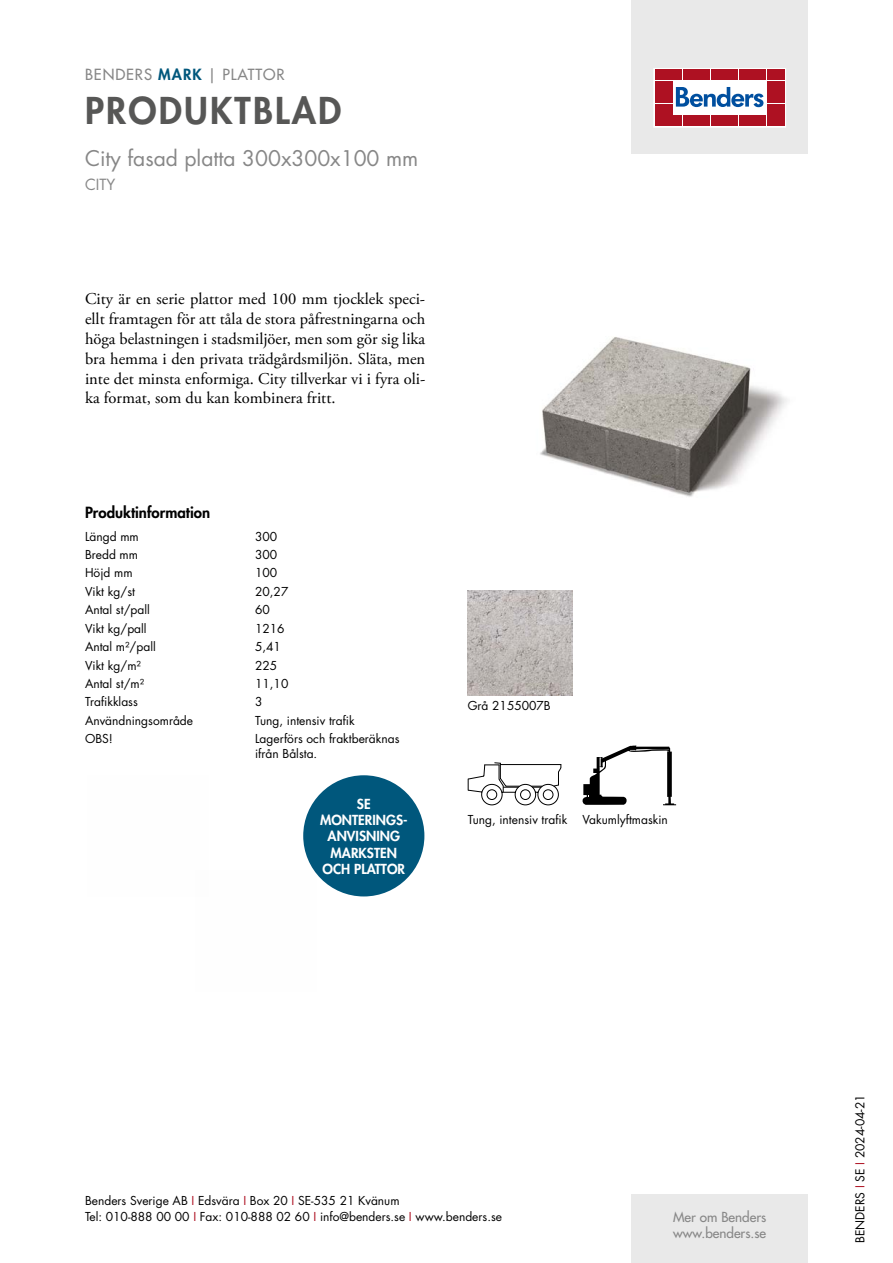
<style>
.page{position:relative;width:893px;height:1263px;background:#fff}
.page>*{position:absolute;margin:0;border:0;box-sizing:border-box;transform-origin:0 0}
.t1{font:800 36px "Futura Std";letter-spacing:.06em;color:#575756}
.t2{font:21px "Futura Std";color:#878787}
.t3{font:16.5px/19.8px "Adobe Garamond Pro";color:#000;text-align:justify}
.t4{font:500 15px "Futura Std";letter-spacing:.06em;color:#878787}
.t5{font:800 15px "Futura Std";color:#000}
.t6{font:15px "Futura Std";color:#878787}
.t7{font:800 13.5px/16.2px "Futura Std";color:#fff;text-align:center}
.t8{font:500 13.5px/16.2px "Futura Std";color:#878787}
.t9{font:12px/16.5px "Futura Std";color:#000}
.s1{font-weight:800;color:#00577c}
.s2{color:#ae1122}
</style>
<div class="page">
<div style="left:631px;top:0;width:177px;height:153px;background:#e9e9e9"></div>
<div style="left:631px;top:1195px;width:177px;height:68px;background:#e9e9e9"></div>
<svg style="left:656px;top:70px;width:128px;height:55px;background:#ebc5ca"></svg>
<div style="left:654px;top:68px;width:132px;height:59px;border:1px solid #fff"></div>
<div style="left:655px;top:70px;width:8px;height:10px;background:#ae1122"></div>
<div style="left:664px;top:70px;width:8px;height:10px;background:#ae1122"></div>
<div style="left:655px;top:81px;width:8px;height:10px;background:#ae1122"></div>
<div style="left:664px;top:81px;width:8px;height:10px;background:#ae1122"></div>
<div style="left:655px;top:93px;width:8px;height:10px;background:#ae1122"></div>
<div style="left:664px;top:93px;width:8px;height:10px;background:#ae1122"></div>
<div style="left:655px;top:104px;width:8px;height:11px;background:#ae1122"></div>
<div style="left:664px;top:104px;width:8px;height:11px;background:#ae1122"></div>
<div style="left:655px;top:116px;width:8px;height:10px;background:#ae1122"></div>
<div style="left:664px;top:116px;width:8px;height:10px;background:#ae1122"></div>
<div style="left:674px;top:70px;width:8px;height:10px;background:#ae1122"></div>
<div style="left:683px;top:70px;width:8px;height:10px;background:#ae1122"></div>
<div style="left:692px;top:70px;width:8px;height:10px;background:#ae1122"></div>
<div style="left:702px;top:70px;width:8px;height:10px;background:#ae1122"></div>
<div style="left:711px;top:70px;width:8px;height:10px;background:#ae1122"></div>
<div style="left:720px;top:70px;width:8px;height:10px;background:#ae1122"></div>
<div style="left:730px;top:70px;width:8px;height:10px;background:#ae1122"></div>
<div style="left:739px;top:70px;width:8px;height:10px;background:#ae1122"></div>
<div style="left:748px;top:70px;width:8px;height:10px;background:#ae1122"></div>
<div style="left:758px;top:70px;width:8px;height:10px;background:#ae1122"></div>
<div style="left:674px;top:116px;width:8px;height:10px;background:#ae1122"></div>
<div style="left:683px;top:116px;width:8px;height:10px;background:#ae1122"></div>
<div style="left:692px;top:116px;width:8px;height:10px;background:#ae1122"></div>
<div style="left:702px;top:116px;width:8px;height:10px;background:#ae1122"></div>
<div style="left:711px;top:116px;width:8px;height:10px;background:#ae1122"></div>
<div style="left:720px;top:116px;width:8px;height:10px;background:#ae1122"></div>
<div style="left:730px;top:116px;width:8px;height:10px;background:#ae1122"></div>
<div style="left:739px;top:116px;width:8px;height:10px;background:#ae1122"></div>
<div style="left:748px;top:116px;width:8px;height:10px;background:#ae1122"></div>
<div style="left:758px;top:116px;width:8px;height:10px;background:#ae1122"></div>
<div style="left:767px;top:70px;width:8px;height:10px;background:#ae1122"></div>
<div style="left:776px;top:70px;width:8px;height:10px;background:#ae1122"></div>
<div style="left:767px;top:81px;width:8px;height:10px;background:#ae1122"></div>
<div style="left:776px;top:81px;width:8px;height:10px;background:#ae1122"></div>
<div style="left:767px;top:93px;width:8px;height:10px;background:#ae1122"></div>
<div style="left:776px;top:93px;width:8px;height:10px;background:#ae1122"></div>
<div style="left:767px;top:104px;width:8px;height:11px;background:#ae1122"></div>
<div style="left:776px;top:104px;width:8px;height:11px;background:#ae1122"></div>
<div style="left:767px;top:116px;width:8px;height:10px;background:#ae1122"></div>
<div style="left:776px;top:116px;width:8px;height:10px;background:#ae1122"></div>
<svg style="left:676px;top:87px;width:87px;height:20px;background:#89add2"></svg>
<div style="left:303px;top:775px;width:121px;height:121px;background:#00577c;border-radius:50%"></div>
<img style="left:540px;top:337px;width:247px;height:160px">
<img style="left:468px;top:590px;width:105px;height:105px">
<svg style="left:468px;top:762px;width:93px;height:43px"></svg>
<svg style="left:583px;top:745px;width:93px;height:60px"></svg>
<p class="t4" style="left:85px;top:65px;width:201px">BENDERS <span class="s1">MARK</span> | PLATTOR</p>
<h1 class="t1" style="left:85px;top:87px;width:258px">PRODUKTBLAD</h1>
<h2 class="t2" style="left:85px;top:144px;width:335px">City fasad platta 300x300x100 mm</h2>
<p class="t6" style="left:85px;top:175px;width:32px">CITY</p>
<p class="t3" style="left:85px;top:290px;width:342px">City är en serie plattor med 100 mm tjocklek speci&shy;ellt framtagen för att tåla de stora påfrestningarna och höga belastningen i stadsmiljöer, men som gör sig lika bra hemma i den privata trädgårdsmiljön. Släta, men inte det minsta enformiga. City tillverkar vi i fyra oli&shy;ka format, som du kan kombinera fritt.</p>
<p class="t5" style="left:85px;top:503px;width:127px">Produktinformation</p>
<p class="t9" style="left:85px;top:528px;width:55px">Längd mm</p>
<p class="t9" style="left:255px;top:528px;width:24px">300</p>
<p class="t9" style="left:85px;top:546px;width:55px">Bredd mm</p>
<p class="t9" style="left:255px;top:546px;width:24px">300</p>
<p class="t9" style="left:85px;top:565px;width:49px">Höjd mm</p>
<p class="t9" style="left:255px;top:565px;width:24px">100</p>
<p class="t9" style="left:85px;top:583px;width:51px">Vikt kg/st</p>
<p class="t9" style="left:255px;top:583px;width:35px">20,27</p>
<p class="t9" style="left:85px;top:602px;width:66px">Antal st/pall</p>
<p class="t9" style="left:255px;top:602px;width:16px">60</p>
<p class="t9" style="left:85px;top:620px;width:63px">Vikt kg/pall</p>
<p class="t9" style="left:255px;top:620px;width:31px">1216</p>
<p class="t9" style="left:85px;top:639px;width:72px">Antal m²/pall</p>
<p class="t9" style="left:255px;top:639px;width:27px">5,41</p>
<p class="t9" style="left:85px;top:657px;width:57px">Vikt kg/m²</p>
<p class="t9" style="left:255px;top:657px;width:24px">225</p>
<p class="t9" style="left:85px;top:675px;width:61px">Antal st/m²</p>
<p class="t9" style="left:255px;top:675px;width:35px">11,10</p>
<p class="t9" style="left:85px;top:694px;width:54px">Trafikklass</p>
<p class="t9" style="left:255px;top:694px;width:9px">3</p>
<p class="t9" style="left:85px;top:712px;width:110px">Användningsområde</p>
<p class="t9" style="left:255px;top:712px;width:101px">Tung, intensiv trafik</p>
<p class="t9" style="left:85px;top:731px;width:29px">OBS!</p>
<p class="t9" style="left:255px;top:732px;width:146px;line-height:14.4px">Lagerförs och fraktberäknas ifrån Bålsta.</p>
<p class="t7" style="left:320px;top:796px;width:89px">SE<br>MONTERINGS-<br>ANVISNING<br>MARKSTEN<br>OCH PLATTOR</p>
<p class="t9" style="left:468px;top:697px;width:85px">Grå 2155007B</p>
<p class="t9" style="left:468px;top:811px;width:101px">Tung, intensiv trafik</p>
<p class="t9" style="left:583px;top:811px;width:87px">Vakumlyftmaskin</p>
<p class="t9" style="left:85px;top:1192px;width:418px">Benders Sverige AB <span class="s2">I</span> Edsvära <span class="s2">I</span> Box 20 <span class="s2">I</span> SE-535 21 Kvänum<br>Tel: 010-888 00 00 <span class="s2">I</span> Fax: 010-888 02 60 <span class="s2">I</span> info@benders.se <span class="s2">I</span> www.benders.se</p>
<p class="t8" style="left:673px;top:1209px;width:95px">Mer om Benders www.benders.se</p>
<p class="t9" style="left:852px;top:1243px;width:150px;rotate:-90deg">BENDERS <span class="s2">I</span> SE <span class="s2">I</span> 2024-04-21</p>
</div>
